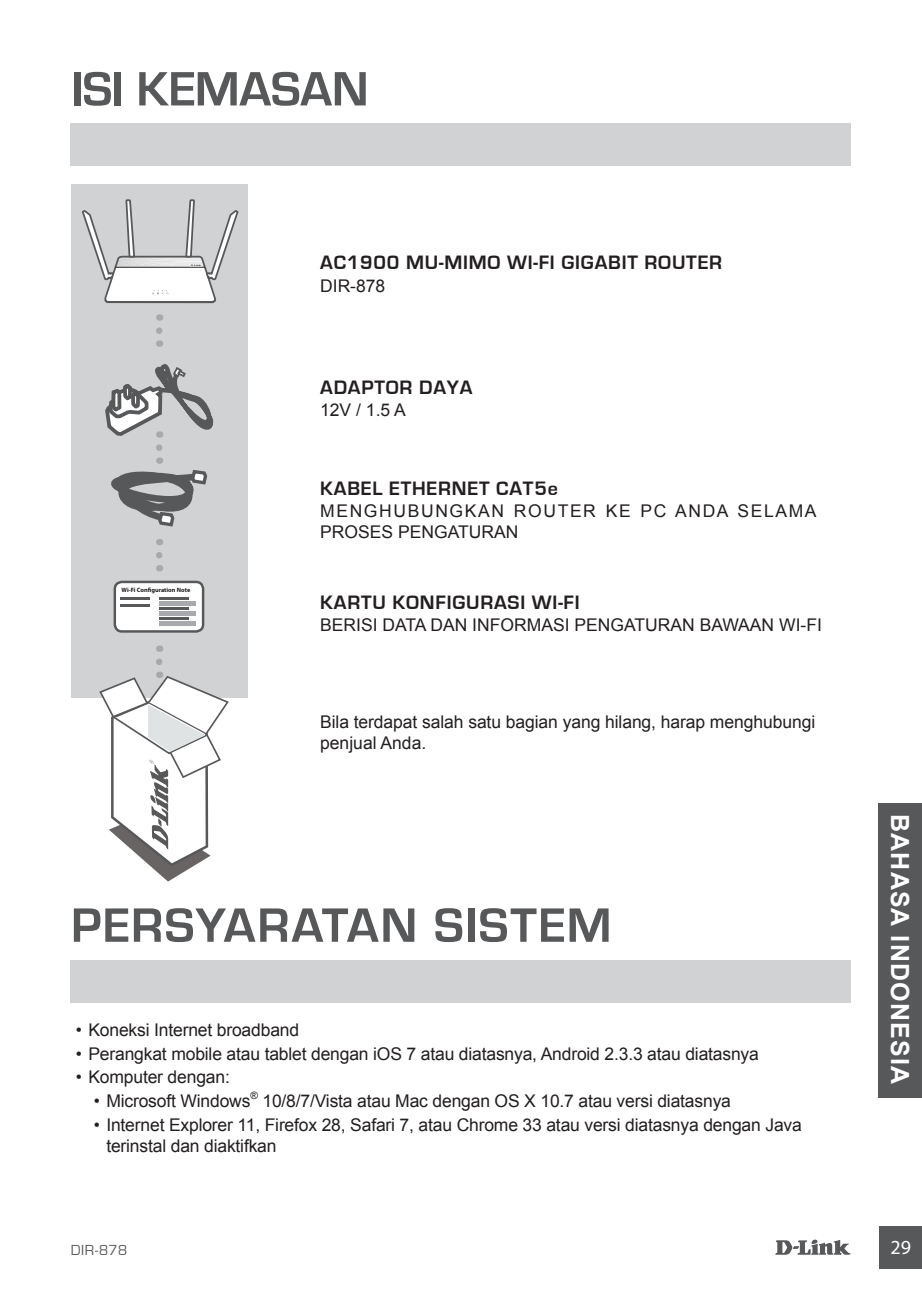
<style>
.page{position:relative;width:922px;height:1297px;background:#fff}
.page>*{position:absolute;margin:0;border:0;box-sizing:border-box;transform-origin:0 0}
.t1{font:700 50px "Eurostile";letter-spacing:.015em;color:#57585a}
.t2{font:700 50px "Eurostile";letter-spacing:-.01em;color:#57585a}
.t3{font:700 25px "Arial";letter-spacing:.05em;color:#fff}
.t4{font:700 20px "Eurostile";letter-spacing:.04em;color:#231f20}
.t5{font:20px "Myriad Pro";color:#fff}
.t6{font:17.5px/21px "Arial";letter-spacing:-.01em;color:#231f20}
.t7{font:17.5px/21px "Arial";letter-spacing:.095em;color:#231f20}
.t8{font:15px "Eurostile";letter-spacing:.025em;color:#57585a}
.t9{font:10.25px "Arial";color:#231f20}
.t10{font:700 6.25px "Myriad Pro";color:#231f20}
</style>
<div class="page">
<svg style="left:775px;top:1239px;width:75px;height:16px"></svg>
<div style="left:879px;top:1226px;width:42px;height:43px;background:#57585a"></div>
<div style="left:878px;top:803px;width:43px;height:294px;background:#57585a"></div>
<div style="left:71px;top:124px;width:779px;height:42px;background:#d1d2d4"></div>
<div style="left:71px;top:960px;width:779px;height:43px;background:#d1d2d4"></div>
<div style="left:71px;top:184px;width:176px;height:514px;background:#d1d2d4"></div>
<svg style="left:156px;top:331px;width:6px;height:16px"></svg>
<svg style="left:105px;top:364px;width:109px;height:74px"></svg>
<svg style="left:111px;top:448px;width:97px;height:79px"></svg>
<svg style="left:156px;top:555px;width:6px;height:16px"></svg>
<svg style="left:99px;top:662px;width:130px;height:219px"></svg>
<div style="left:115px;top:582px;width:88px;height:49px;background:#fff;border-radius:7px"></div>
<div style="left:114px;top:581px;width:90px;height:52px;border:2px solid #57585a;border-radius:7px"></div>
<svg style="left:159px;top:601px;width:36px;height:5px"></svg>
<hr style="left:120px;top:598px;width:29px;height:2px;background:#57585a">
<hr style="left:120px;top:605px;width:29px;height:2px;background:#57585a">
<hr style="left:159px;top:598px;width:30px;height:2px;background:#57585a">
<hr style="left:159px;top:607px;width:30px;height:2px;background:#57585a">
<hr style="left:159px;top:617px;width:30px;height:3px;background:#57585a">
<svg style="left:159px;top:612px;width:36px;height:4px"></svg>
<svg style="left:159px;top:622px;width:36px;height:4px"></svg>
<svg style="left:82px;top:199px;width:157px;height:105px"></svg>
<h1 class="t2" style="left:71px;top:62px;width:299px">ISI KEMASAN</h1>
<p class="t4" style="left:320px;top:252px;width:403px">AC1900 MU-MIMO WI-FI GIGABIT ROUTER</p>
<p class="t6" style="left:320px;top:275px;width:67px">DIR-878</p>
<p class="t4" style="left:320px;top:377px;width:154px">ADAPTOR DAYA</p>
<p class="t6" style="left:320px;top:400px;width:87px">12V / 1.5 A</p>
<p class="t10" style="left:122px;top:586px;width:70px">Wi-Fi Configuration Note</p>
<p class="t4" style="left:320px;top:477px;width:239px">KABEL ETHERNET CAT5e</p>
<p class="t7" style="left:320px;top:501px;width:498px">MENGHUBUNGKAN ROUTER KE PC ANDA SELAMA<br>PROSES PENGATURAN</p>
<p class="t4" style="left:320px;top:591px;width:261px">KARTU KONFIGURASI WI-FI</p>
<p class="t6" style="left:320px;top:615px;width:503px">BERISI DATA DAN INFORMASI PENGATURAN BAWAAN WI-FI</p>
<p class="t6" style="left:320px;top:712px;width:496px">Bila terdapat salah satu bagian yang hilang, harap menghubungi penjual Anda.</p>
<h1 class="t1" style="left:71px;top:898px;width:542px">PERSYARATAN SISTEM</h1>
<p class="t6" style="left:76px;top:1019px;width:225px">• Koneksi Internet broadband</p>
<p class="t6" style="left:76px;top:1043px;width:684px">• Perangkat mobile atau tablet dengan iOS 7 atau diatasnya, Android 2.3.3 atau diatasnya</p>
<p class="t6" style="left:76px;top:1067px;width:155px">• Komputer dengan:</p>
<p class="t6" style="left:94px;top:1091px;width:158px">• Microsoft Windows</p>
<p class="t9" style="left:250px;top:1088px;width:9px">®</p>
<p class="t6" style="left:262px;top:1091px;width:470px">10/8/7/Vista atau Mac dengan OS X 10.7 atau versi diatasnya</p>
<p class="t6" style="left:106px;top:1115px;width:696px;text-indent:-12px">• Internet Explorer 11, Firefox 28, Safari 7, atau Chrome 33 atau versi diatasnya dengan Java terinstal dan diaktifkan</p>
<h2 class="t3" style="left:916px;top:814px;width:271px;rotate:90deg">BAHASA INDONESIA</h2>
<p class="t8" style="left:71px;top:1241px;width:58px">DIR-878</p>
<p class="t5" style="left:890px;top:1235px;width:22px">29</p>
</div>
